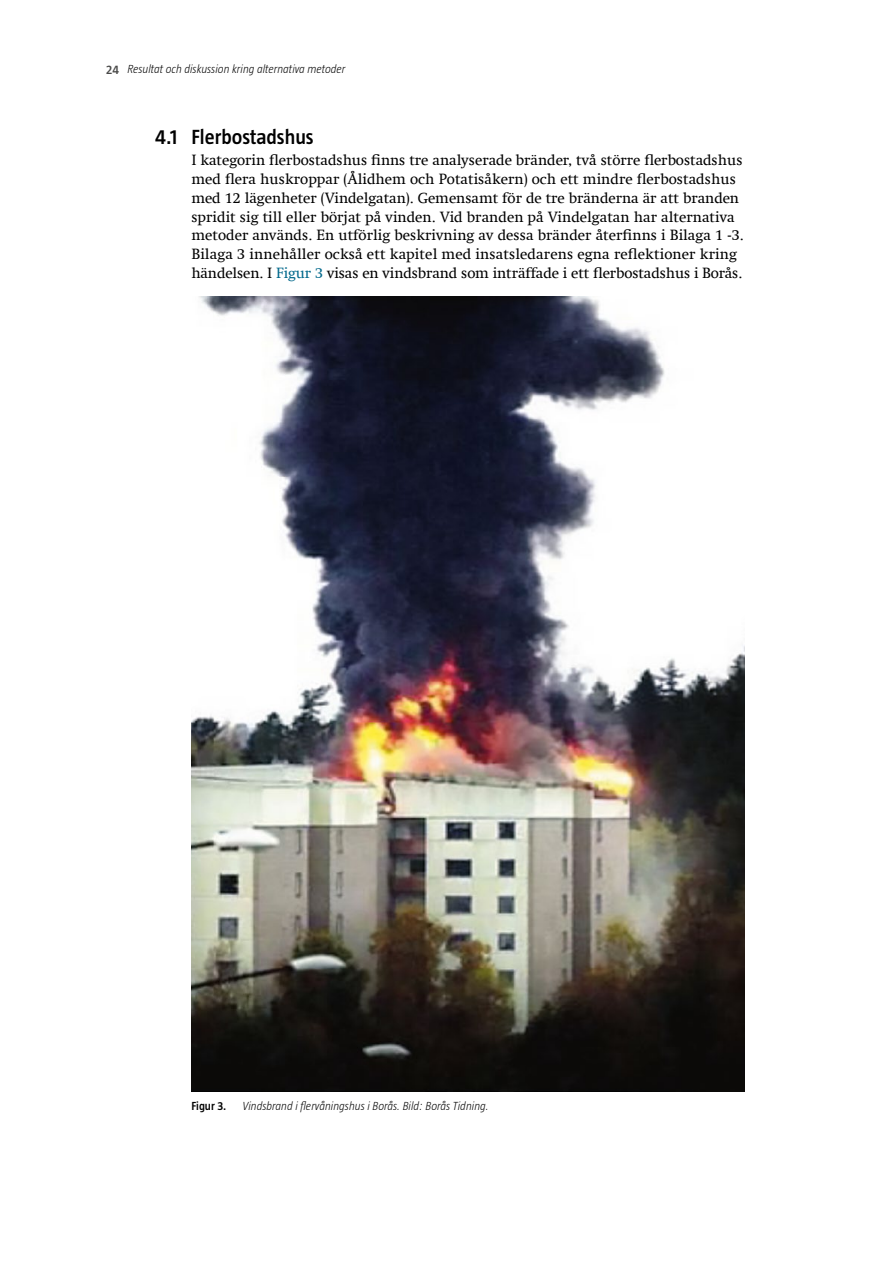
<style>
.page{position:relative;width:893px;height:1263px;background:#fff}
.page>*{position:absolute;margin:0;border:0;box-sizing:border-box;transform-origin:0 0}
.t1{font:600 21px "Taz";color:#000}
.t2{font:15px/18.8px "Swift Com";color:#000}
.Sidnummer__vänster{font:600 12.75px "Taz";color:#4a4a49}
.Figur-_tabell-_bildt{font:italic 300 12px "Taz";color:#000}
.Sidhuvud__vänster{font:italic 300 12px "Taz";color:#000}
.Figur-_tabell-_bildt-2{font:600 12px "Taz";color:#000}
.s1{color:#00688b}
</style>
<div class="page">
<img style="left:191px;top:297px;width:553px;height:794px">
<p class="Sidnummer__vänster" style="left:106px;top:63px;width:14px">24</p>
<p class="Sidhuvud__vänster" style="left:128px;top:63px;width:219px">Resultat och diskussion kring alternativa metoder</p>
<p class="t1" style="left:155px;top:125px;width:160px">4.1 Flerbostadshus</p>
<p class="t2" style="left:191px;top:151px;width:554px">I kategorin flerbostadshus finns tre analyserade bränder, två större flerbostadshus med flera huskroppar (Ålidhem och Potatisåkern) och ett mindre flerbostadshus med 12 lägenheter (Vindelgatan). Gemensamt för de tre bränderna är att branden spridit sig till eller börjat på vinden. Vid branden på Vindelgatan har alternativa metoder används. En utförlig beskrivning av dessa bränder återfinns i Bilaga 1 -3.<br>Bilaga 3 innehåller också ett kapitel med insatsledarens egna reflektioner kring händelsen. I <span class="s1">Figur 3</span> visas en vindsbrand som inträffade i ett flerbostadshus i Borås.</p>
<p class="Figur-_tabell-_bildt-2" style="left:191px;top:1099px;width:36px">Figur 3.</p>
<p class="Figur-_tabell-_bildt" style="left:242px;top:1099px;width:248px">Vindsbrand i flervåningshus i Borås. Bild: Borås Tidning.</p>
</div>
